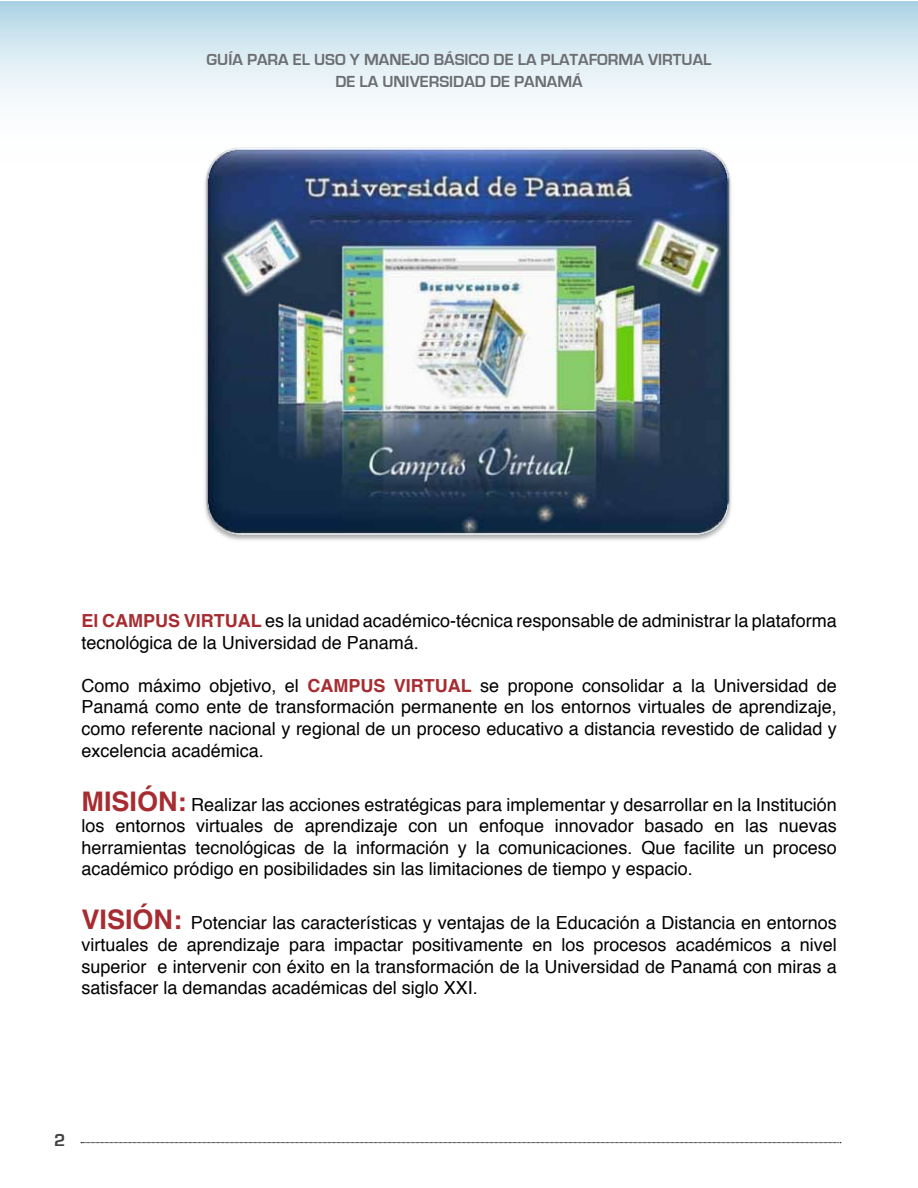
<style>
.page{position:relative;width:918px;height:1188px;background:#fff}
.page>*{position:absolute;margin:0;border:0;box-sizing:border-box;transform-origin:0 0}
.t1{font:18px/21.6px "Helvetica";color:#000;text-align:justify}
.t2{font:700 18px "Eurostile";color:#414042}
.t3{font:700 16.5px/21.6px "Eurostile";color:#6d6e71;text-align:center}
.s1{font-weight:700;color:#a72c31}
.s2{font-weight:700;font-size:27px;color:#a72c31}
</style>
<div class="page">
<svg style="left:1px;top:1px;width:916px;height:101px;background:#d5e8f1"></svg>
<svg style="left:81px;top:1142px;width:760px;height:1px"></svg>
<hr style="left:917px;top:1px;width:1px;height:177px;background:#a8d1e4">
<img style="left:205px;top:147px;width:526px;height:393px">
<p class="t3" style="left:207px;top:49px;width:506px">GUÍA PARA EL USO Y MANEJO BÁSICO DE LA PLATAFORMA VIRTUAL<br>DE LA UNIVERSIDAD DE PANAMÁ</p>
<p class="t1" style="left:82px;top:610px;width:757px"><span class="s1">El CAMPUS VIRTUAL</span> es la unidad académico-técnica responsable de administrar la plataforma tecnológica de la Universidad de Panamá.</p>
<p class="t1" style="left:82px;top:675px;width:757px">Como máximo objetivo, el <span class="s1">CAMPUS VIRTUAL</span> se propone consolidar a la Universidad de Panamá como ente de transformación permanente en los entornos virtuales de aprendizaje, como referente nacional y regional de un proceso educativo a distancia revestido de calidad y excelencia académica.</p>
<p class="t1" style="left:82px;top:794px;width:757px"><span class="s2">MISIÓN:</span> Realizar las acciones estratégicas para implementar y desarrollar en la Institución los entornos virtuales de aprendizaje con un enfoque innovador basado en las nuevas herramientas tecnológicas de la información y la comunicaciones. Que facilite un proceso académico pródigo en posibilidades sin las limitaciones de tiempo y espacio.</p>
<p class="t1" style="left:82px;top:913px;width:757px"><span class="s2">VISIÓN:</span> Potenciar las características y ventajas de la Educación a Distancia en entornos virtuales de aprendizaje para impactar positivamente en los procesos académicos a nivel superior e intervenir con éxito en la transformación de la Universidad de Panamá con miras a satisfacer la demandas académicas del siglo XXI.</p>
<p class="t2" style="left:54px;top:1130px;width:13px">2</p>
</div>
